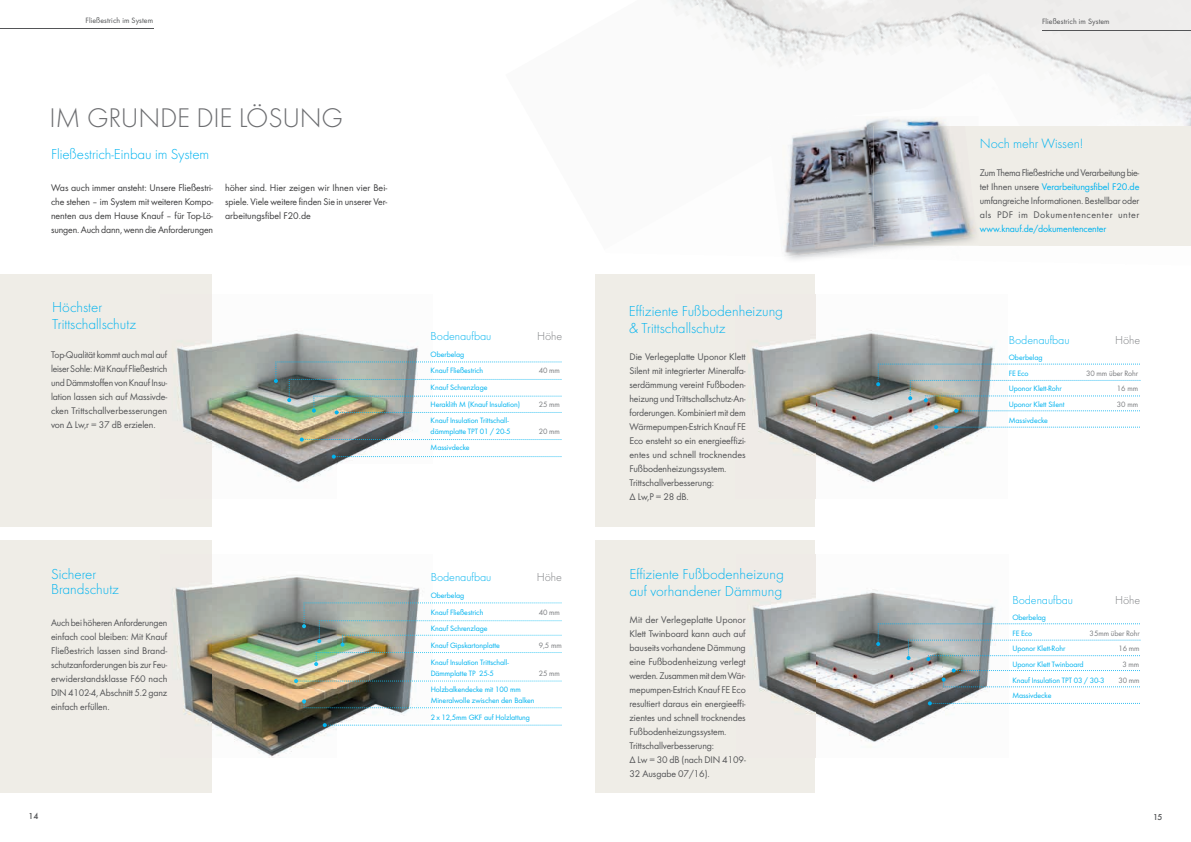
<style>
.page{position:relative;width:1191px;height:842px;background:#fff}
.page>*{position:absolute;margin:0;border:0;box-sizing:border-box;transform-origin:0 0}
.t1{font:300 28px "Futura";letter-spacing:-.01em;color:#6c6d70}
.t2{font:300 15px/17px "Futura";color:#00b3ef}
.t3{font:300 14px "Futura";letter-spacing:-.005em;color:#00b3ef}
.t4{font:300 12px "Futura";letter-spacing:-.005em;color:#00b3ef}
.t5{font:300 12px "Futura";letter-spacing:-.005em;color:#7a7c7f}
.t6{font:10px/14px "Futura Boo";letter-spacing:-.01em;color:#545557;text-align:justify}
.t7{font:10px/14px "Futura Boo";letter-spacing:-.005em;color:#3e3e3f;text-align:justify}
.t8{font:10px "Futura Boo";letter-spacing:-.01em;color:#00b3ef}
.t9{font:8px/16.7px "Futura Boo";letter-spacing:-.005em;color:#00b3ef}
.t10{font:8px "Futura Boo";letter-spacing:-.005em;color:#7a7c7f}
.t11{font:8px "Futura Boo";letter-spacing:.01em;color:#545557}
.t12{font:500 8px "Futura";color:#545557}
.s1{color:#00b3ef}
</style>
<div class="page">
<div style="left:595px;top:540px;width:220px;height:252px;background:#efede7"></div>
<div style="left:595px;top:274px;width:220px;height:252px;background:#efede7"></div>
<div style="left:0;top:540px;width:212px;height:252px;background:#efede7"></div>
<img style="left:172px;top:575px;width:259px;height:183px">
<img style="left:752px;top:554px;width:256px;height:204px">
<div style="left:0;top:274px;width:212px;height:252px;background:#efede7"></div>
<img style="left:177px;top:330px;width:242px;height:152px">
<img style="left:752px;top:294px;width:255px;height:204px">
<img style="left:1047px;top:0;width:68px;height:116px">
<img style="left:1130px;top:73px;width:61px;height:53px">
<img style="left:978px;top:0;width:69px;height:126px">
<img style="left:1096px;top:107px;width:45px;height:19px">
<img style="left:911px;top:0;width:67px;height:53px">
<img style="left:842px;top:0;width:69px;height:55px">
<img style="left:978px;top:71px;width:42px;height:55px">
<img style="left:774px;top:0;width:68px;height:67px">
<img style="left:706px;top:0;width:68px;height:58px">
<img style="left:670px;top:0;width:36px;height:25px">
<div style="left:873px;top:126px;width:318px;height:119px;background:#efede7"></div>
<img style="left:786px;top:126px;width:83px;height:88px">
<img style="left:865px;top:117px;width:82px;height:31px">
<img style="left:869px;top:147px;width:20px;height:100px">
<img style="left:783px;top:214px;width:96px;height:43px">
<img style="left:873px;top:126px;width:95px;height:80px">
<img style="left:873px;top:206px;width:102px;height:39px">
<svg style="left:876px;top:364px;width:264px;height:38px"></svg>
<svg style="left:954px;top:409px;width:186px;height:4px"></svg>
<svg style="left:934px;top:425px;width:206px;height:4px"></svg>
<svg style="left:876px;top:623px;width:264px;height:38px"></svg>
<svg style="left:941px;top:668px;width:199px;height:19px"></svg>
<img style="left:302px;top:602px;width:259px;height:64px">
<svg style="left:294px;top:679px;width:267px;height:4px"></svg>
<svg style="left:302px;top:699px;width:259px;height:9px"></svg>
<svg style="left:323px;top:723px;width:238px;height:4px"></svg>
<img style="left:274px;top:361px;width:287px;height:53px">
<svg style="left:300px;top:438px;width:261px;height:4px"></svg>
<svg style="left:332px;top:455px;width:229px;height:4px"></svg>
<svg style="left:927px;top:701px;width:213px;height:4px"></svg>
<hr style="left:1042px;top:30px;width:149px;height:1px;background:#545557">
<hr style="left:0;top:29px;width:153px;height:1px;background:#545557">
<p class="t11" style="left:86px;top:16px;width:69px">Fließestrich im System</p>
<p class="t11" style="left:1042px;top:17px;width:69px">Fließestrich im System</p>
<h1 class="t1" style="left:50px;top:102px;width:295px">IM GRUNDE DIE LÖSUNG</h1>
<h2 class="t2" style="left:51px;top:146px;width:160px">Fließestrich-Einbau im System</h2>
<p class="t7" style="left:51px;top:181px;width:164px">Was auch immer ansteht: Unsere Fließestri&shy;che stehen – im System mit weiteren Kompo&shy;nenten aus dem Hause Knauf – für Top-Lö&shy;sungen. Auch dann, wenn die Anforderungen</p>
<p class="t7" style="left:225px;top:181px;width:164px">höher sind. Hier zeigen wir Ihnen vier Bei&shy;spiele. Viele weitere finden Sie in unserer Ver&shy;arbeitungsfibel F20.de</p>
<h2 class="t2" style="left:52px;top:299px;width:85px">Höchster<br>Trittschallschutz</h2>
<h2 class="t2" style="left:629px;top:303px;width:156px">Effiziente Fußbodenheizung &amp; Trittschallschutz</h2>
<p class="t4" style="left:430px;top:329px;width:62px">Bodenaufbau</p>
<p class="t5" style="left:537px;top:329px;width:27px">Höhe</p>
<p class="t9" style="left:430px;top:346px;width:54px">Oberbelag<br>Knauf Fließestrich</p>
<p class="t6" style="left:51px;top:348px;width:118px">Top-Qualität kommt auch mal auf leiser Sohle: Mit Knauf Fließestrich und Dämmstoffen von Knauf Insu&shy;lation lassen sich auf Massivde&shy;cken Trittschallverbesserungen von Δ Lw,r = 37 dB erzielen.</p>
<p class="t6" style="left:629px;top:350px;width:118px;text-align:left">Die Verlegeplatte Uponor Klett<br>Silent mit integrierter Mineralfa&shy;serdämmung vereint Fußboden&shy;heizung und Trittschallschutz-An&shy;forderungen. Kombiniert mit dem<br>Wärmepumpen-Estrich Knauf FE<br>Eco ensteht so ein energieeffizi&shy;entes und schnell trocknendes<br>Fußbodenheizungssystem.<br>Trittschallverbesserung:<br>Δ Lw,P = 28 dB.</p>
<p class="t10" style="left:538px;top:366px;width:23px">40 mm</p>
<p class="t9" style="left:430px;top:379px;width:91px">Knauf Schrenzlage<br>Heraklith M (Knauf Insulation)</p>
<p class="t10" style="left:538px;top:399px;width:23px">25 mm</p>
<p class="t9" style="left:430px;top:415px;width:81px;line-height:11px">Knauf Insulation Trittschall&shy;dämmplatte TPT 01 / 20-5</p>
<p class="t10" style="left:538px;top:427px;width:23px">20 mm</p>
<p class="t9" style="left:430px;top:439px;width:41px">Massivdecke</p>
<h2 class="t2" style="left:629px;top:566px;width:156px">Effiziente Fußbodenheizung auf vorhandener Dämmung</h2>
<h2 class="t2" style="left:51px;top:567px;width:70px;line-height:15px">Sicherer<br>Brandschutz</h2>
<p class="t4" style="left:431px;top:570px;width:62px">Bodenaufbau</p>
<p class="t5" style="left:537px;top:570px;width:27px">Höhe</p>
<p class="t9" style="left:431px;top:587px;width:54px">Oberbelag<br>Knauf Fließestrich</p>
<p class="t10" style="left:539px;top:607px;width:23px">40 mm</p>
<p class="t6" style="left:51px;top:616px;width:118px">Auch bei höheren Anforderungen einfach cool bleiben: Mit Knauf Fließestrich lassen sind Brand&shy;schutzanforderungen bis zur Feu&shy;erwiderstandsklasse F60 nach DIN 4102-4, Abschnitt 5.2 ganz einfach erfüllen.</p>
<p class="t6" style="left:629px;top:612px;width:118px;text-align:left">Mit der Verlegeplatte Uponor<br>Klett Twinboard kann auch auf bauseits vorhandene Dämmung eine Fußbodenheizung verlegt werden. Zusammen mit dem Wär&shy;mepumpen-Estrich Knauf FE Eco resultiert daraus ein energieeffi&shy;zientes und schnell trocknendes<br>Fußbodenheizungssystem.<br>Trittschallverbesserung:<br>Δ Lw = 30 dB (nach DIN 4109-<br>32 Ausgabe 07/16).</p>
<p class="t9" style="left:431px;top:620px;width:71px">Knauf Schrenzlage<br>Knauf Gipskartonplatte</p>
<p class="t10" style="left:539px;top:640px;width:25px">9,5 mm</p>
<p class="t9" style="left:431px;top:656px;width:80px;line-height:11px">Knauf Insulation Trittschall-<br>Dämmplatte TP 25-5</p>
<p class="t10" style="left:539px;top:668px;width:23px">25 mm</p>
<p class="t9" style="left:431px;top:684px;width:105px;line-height:11px">Holzbalkendecke mit 100 mm<br>Mineralwolle zwischen den Balken</p>
<p class="t9" style="left:431px;top:709px;width:101px">2 x 12,5mm GKF auf Holzlattung</p>
<h3 class="t3" style="left:979px;top:135px;width:105px">Noch mehr Wissen!</h3>
<p class="t6" style="left:979px;top:166px;width:161px">Zum Thema Fließestriche und Verarbeitung bie&shy;tet Ihnen unsere <span class="s1">Verarbeitungsfibel F20.de </span>umfangreiche Informationen. Bestellbar oder als PDF im Dokumentencenter unter</p>
<p class="t8" style="left:979px;top:223px;width:128px">www.knauf.de/dokumentencenter</p>
<p class="t4" style="left:1008px;top:333px;width:62px">Bodenaufbau</p>
<p class="t5" style="left:1115px;top:333px;width:27px">Höhe</p>
<p class="t9" style="left:1008px;top:349px;width:35px;line-height:15.7px">Oberbelag<br>FE Eco</p>
<p class="t10" style="left:1086px;top:368px;width:53px">30 mm über Rohr</p>
<p class="t9" style="left:1008px;top:380px;width:54px">Uponor Klett-Rohr</p>
<p class="t10" style="left:1116px;top:384px;width:23px">16 mm</p>
<p class="t9" style="left:1008px;top:396px;width:57px">Uponor Klett Silent</p>
<p class="t10" style="left:1116px;top:399px;width:23px">30 mm</p>
<p class="t9" style="left:1008px;top:412px;width:41px">Massivdecke</p>
<p class="t4" style="left:1012px;top:593px;width:62px">Bodenaufbau</p>
<p class="t5" style="left:1115px;top:593px;width:27px">Höhe</p>
<p class="t9" style="left:1012px;top:609px;width:35px;line-height:15.7px">Oberbelag<br>FE Eco</p>
<p class="t10" style="left:1089px;top:628px;width:52px">35mm über Rohr</p>
<p class="t9" style="left:1012px;top:640px;width:54px">Uponor Klett-Rohr</p>
<p class="t10" style="left:1118px;top:644px;width:23px">16 mm</p>
<p class="t9" style="left:1012px;top:656px;width:73px">Uponor Klett Twinboard</p>
<p class="t10" style="left:1122px;top:659px;width:18px">3 mm</p>
<p class="t9" style="left:1012px;top:671px;width:94px">Knauf Insulation TPT 03 / 30-3</p>
<p class="t10" style="left:1118px;top:675px;width:23px">30 mm</p>
<p class="t9" style="left:1012px;top:687px;width:41px">Massivdecke</p>
<p class="t12" style="left:28px;top:810px;width:11px">14</p>
<p class="t12" style="left:1153px;top:812px;width:11px">15</p>
</div>
